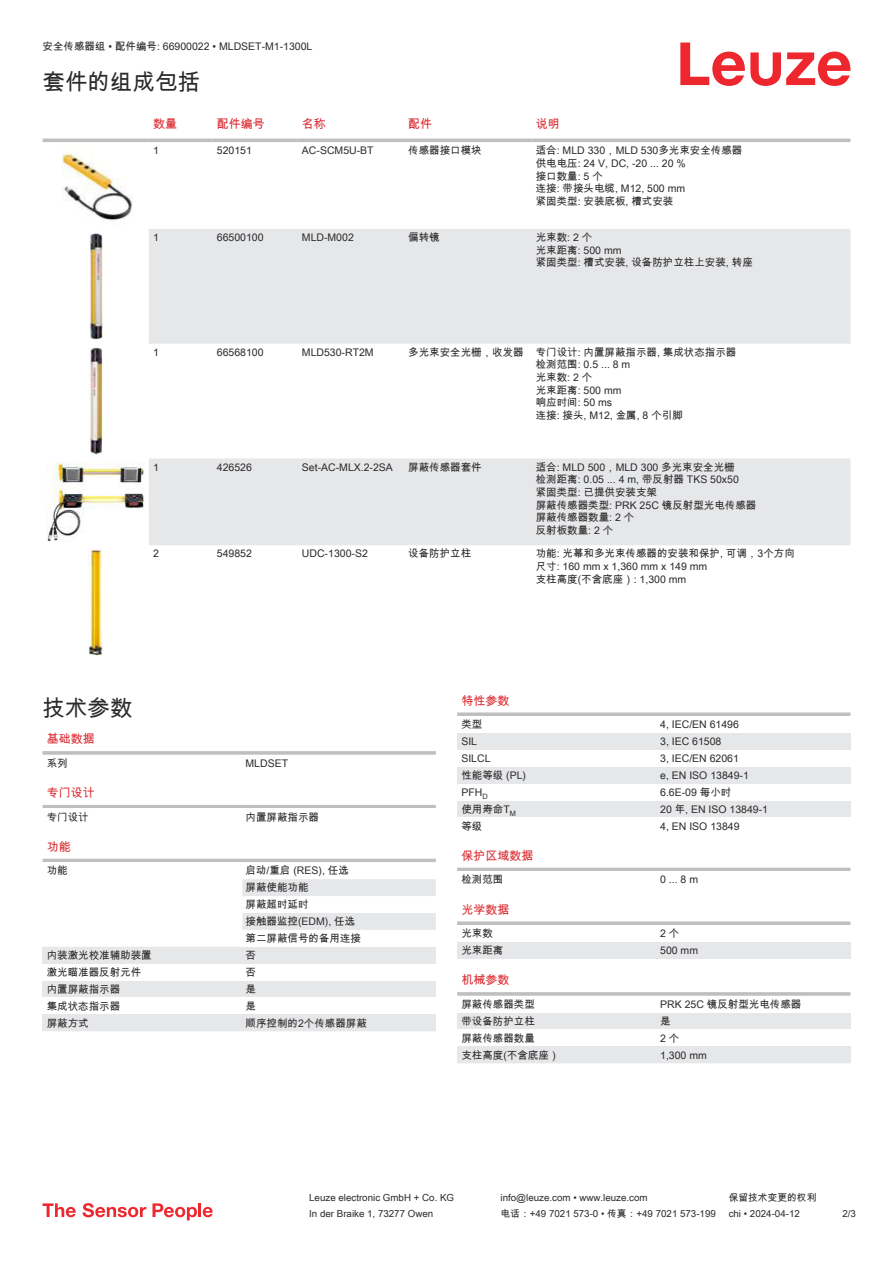
<style>
.page{position:relative;width:893px;height:1263px;background:#fff}
.page>*{position:absolute;margin:0;border:0;box-sizing:border-box;transform-origin:0 0}
.t1{font:22.5px "Arial Unicode MS";color:#2b292a}
.t2{font:12px "Arial Unicode MS";color:#db2a30}
.t3{font:10.5px/12.6px "Arial Unicode MS";color:#2b292a}
.t4{font:9.75px "Arial Unicode MS";color:#2b292a}
</style>
<div class="page">
<svg style="left:680px;top:43px;width:170px;height:43px"></svg>
<svg style="left:149px;top:229px;width:701px;height:316px;fill:#e6e7e9"></svg>
<hr style="left:43px;top:139px;width:106px;height:3px;background:#bdbfc1">
<hr style="left:149px;top:139px;width:64px;height:3px;background:#bdbfc1">
<hr style="left:213px;top:139px;width:85px;height:3px;background:#bdbfc1">
<hr style="left:298px;top:139px;width:106px;height:3px;background:#bdbfc1">
<hr style="left:404px;top:139px;width:128px;height:3px;background:#bdbfc1">
<hr style="left:532px;top:139px;width:318px;height:3px;background:#bdbfc1">
<img style="left:62px;top:146px;width:71px;height:78px">
<img style="left:89px;top:233px;width:13px;height:106px">
<img style="left:89px;top:348px;width:13px;height:106px">
<img style="left:47px;top:463px;width:98px;height:78px">
<img style="left:89px;top:549px;width:14px;height:107px">
<hr style="left:43px;top:751px;width:393px;height:4px;background:#c5c7c8">
<hr style="left:43px;top:805px;width:393px;height:3px;background:#bdbfc1">
<hr style="left:43px;top:859px;width:393px;height:3px;background:#bdbfc1">
<svg style="left:242px;top:862px;width:194px;height:68px"></svg>
<div style="left:43px;top:947px;width:199px;height:17px;background:#e6e7e9"></div>
<div style="left:242px;top:947px;width:194px;height:17px;background:#e6e7e9"></div>
<div style="left:43px;top:980px;width:199px;height:17px;background:#e6e7e9"></div>
<div style="left:242px;top:980px;width:194px;height:17px;background:#e6e7e9"></div>
<div style="left:43px;top:1014px;width:199px;height:17px;background:#e6e7e9"></div>
<div style="left:242px;top:1014px;width:194px;height:17px;background:#e6e7e9"></div>
<svg style="left:457px;top:712px;width:393px;height:4px;background:#c4c6c8"></svg>
<div style="left:457px;top:733px;width:200px;height:17px;background:#e6e7e9"></div>
<div style="left:657px;top:733px;width:193px;height:17px;background:#e6e7e9"></div>
<div style="left:457px;top:767px;width:200px;height:17px;background:#e6e7e9"></div>
<div style="left:657px;top:767px;width:193px;height:17px;background:#e6e7e9"></div>
<div style="left:457px;top:800px;width:200px;height:17px;background:#e6e7e9"></div>
<div style="left:657px;top:800px;width:193px;height:17px;background:#e6e7e9"></div>
<hr style="left:457px;top:868px;width:393px;height:3px;background:#bdbfc1">
<svg style="left:457px;top:921px;width:393px;height:4px;background:#c4c6c7"></svg>
<div style="left:457px;top:942px;width:200px;height:17px;background:#e6e7e9"></div>
<div style="left:657px;top:942px;width:193px;height:17px;background:#e6e7e9"></div>
<hr style="left:457px;top:992px;width:393px;height:4px;background:#c5c7c8">
<div style="left:457px;top:1012px;width:200px;height:17px;background:#e6e7e9"></div>
<div style="left:657px;top:1012px;width:193px;height:17px;background:#e6e7e9"></div>
<div style="left:457px;top:1046px;width:200px;height:17px;background:#e6e7e9"></div>
<div style="left:657px;top:1046px;width:193px;height:17px;background:#e6e7e9"></div>
<svg style="left:43px;top:1203px;width:33px;height:14px"></svg>
<svg style="left:83px;top:1203px;width:63px;height:14px"></svg>
<svg style="left:153px;top:1203px;width:44px;height:17px"></svg>
<hr style="left:198px;top:1203px;width:3px;height:14px;background:#ed272d">
<svg style="left:203px;top:1207px;width:10px;height:10px"></svg>
<p class="t3" style="left:43px;top:40px;width:271px">安全传感器组 • 配件编号: 66900022 • MLDSET-M1-1300L</p>
<h1 class="t1" style="left:43px;top:66px;width:159px">套件的组成包括</h1>
<p class="t2" style="left:153px;top:115px;width:25px">数量</p>
<p class="t2" style="left:217px;top:115px;width:49px">配件编号</p>
<p class="t2" style="left:302px;top:115px;width:25px">名称</p>
<p class="t2" style="left:408px;top:115px;width:25px">配件</p>
<p class="t2" style="left:536px;top:115px;width:25px">说明</p>
<p class="t3" style="left:153px;top:144px;width:7px">1</p>
<p class="t3" style="left:217px;top:144px;width:37px">520151</p>
<p class="t3" style="left:302px;top:144px;width:73px">AC-SCM5U-BT</p>
<p class="t3" style="left:408px;top:144px;width:75px">传感器接口模块</p>
<p class="t3" style="left:536px;top:144px;width:208px">适合: MLD 330，MLD 530多光束安全传感器供电电压: 24 V, DC, -20 ... 20 %<br>接口数量: 5 个<br>连接: 带接头电缆, M12, 500 mm<br>紧固类型: 安装底板, 槽式安装</p>
<p class="t3" style="left:153px;top:231px;width:7px">1</p>
<p class="t3" style="left:217px;top:231px;width:48px">66500100</p>
<p class="t3" style="left:302px;top:231px;width:53px">MLD-M002</p>
<p class="t3" style="left:408px;top:231px;width:33px">偏转镜</p>
<p class="t3" style="left:536px;top:231px;width:219px">光束数: 2 个<br>光束距离: 500 mm<br>紧固类型: 槽式安装, 设备防护立柱上安装, 转座</p>
<p class="t3" style="left:153px;top:346px;width:7px">1</p>
<p class="t3" style="left:217px;top:346px;width:48px">66568100</p>
<p class="t3" style="left:302px;top:346px;width:73px">MLD530-RT2M</p>
<p class="t3" style="left:536px;top:346px;width:202px;text-indent:-128px">多光束安全光栅，收发器 专门设计: 内置屏蔽指示器, 集成状态指示器检测范围: 0.5 ... 8 m<br>光束数: 2 个<br>光束距离: 500 mm<br>响应时间: 50 ms<br>连接: 接头, M12, 金属, 8 个引脚</p>
<p class="t3" style="left:153px;top:461px;width:7px">1</p>
<p class="t3" style="left:217px;top:460px;width:37px">426526</p>
<p class="t3" style="left:302px;top:460px;width:93px">Set-AC-MLX.2-2SA</p>
<p class="t3" style="left:408px;top:460px;width:75px">屏蔽传感器套件</p>
<p class="t3" style="left:536px;top:460px;width:222px">适合: MLD 500，MLD 300 多光束安全光栅<br>检测距离: 0.05 ... 4 m, 带反射器 TKS 50x50<br>紧固类型: 已提供安装支架<br>屏蔽传感器类型: PRK 25C 镜反射型光电传感器屏蔽传感器数量: 2 个<br>反射板数量: 2 个</p>
<p class="t3" style="left:153px;top:547px;width:7px">2</p>
<p class="t3" style="left:217px;top:547px;width:37px">549852</p>
<p class="t3" style="left:302px;top:547px;width:67px">UDC-1300-S2</p>
<p class="t3" style="left:408px;top:547px;width:64px">设备防护立柱</p>
<p class="t3" style="left:536px;top:547px;width:261px">功能: 光幕和多光束传感器的安装和保护, 可调，3个方向尺寸: 160 mm x 1,360 mm x 149 mm<br>支柱高度(不含底座）: 1,300 mm</p>
<h1 class="t1" style="left:43px;top:691px;width:91px">技术参数</h1>
<p class="t2" style="left:47px;top:730px;width:49px">基础数据</p>
<p class="t3" style="left:47px;top:757px;width:22px">系列</p>
<p class="t3" style="left:246px;top:757px;width:44px">MLDSET</p>
<p class="t2" style="left:47px;top:784px;width:49px">专门设计</p>
<p class="t3" style="left:47px;top:810px;width:43px">专门设计</p>
<p class="t3" style="left:246px;top:810px;width:75px">内置屏蔽指示器</p>
<p class="t2" style="left:47px;top:838px;width:25px">功能</p>
<p class="t3" style="left:47px;top:864px;width:22px">功能</p>
<p class="t3" style="left:246px;top:862px;width:117px;line-height:17px">启动/重启 (RES), 任选屏蔽使能功能<br>屏蔽超时延时<br>接触器监控(EDM), 任选第二屏蔽信号的备用连接</p>
<p class="t3" style="left:47px;top:949px;width:106px">内装激光校准辅助装置</p>
<p class="t3" style="left:246px;top:949px;width:12px">否</p>
<p class="t3" style="left:47px;top:966px;width:96px">激光瞄准器反射元件</p>
<p class="t3" style="left:246px;top:966px;width:12px">否</p>
<p class="t3" style="left:47px;top:982px;width:75px">内置屏蔽指示器</p>
<p class="t3" style="left:246px;top:982px;width:12px">是</p>
<p class="t3" style="left:47px;top:999px;width:75px">集成状态指示器</p>
<p class="t3" style="left:246px;top:999px;width:12px">是</p>
<p class="t3" style="left:47px;top:1016px;width:43px">屏蔽方式</p>
<p class="t3" style="left:246px;top:1016px;width:123px">顺序控制的2个传感器屏蔽</p>
<p class="t2" style="left:461px;top:692px;width:49px">特性参数</p>
<p class="t3" style="left:461px;top:718px;width:22px">类型</p>
<p class="t3" style="left:660px;top:718px;width:80px">4, IEC/EN 61496</p>
<p class="t3" style="left:461px;top:735px;width:17px">SIL</p>
<p class="t3" style="left:660px;top:735px;width:63px">3, IEC 61508</p>
<p class="t3" style="left:461px;top:752px;width:31px">SILCL</p>
<p class="t3" style="left:660px;top:752px;width:80px">3, IEC/EN 62061</p>
<p class="t3" style="left:461px;top:769px;width:66px">性能等级 (PL)</p>
<p class="t3" style="left:660px;top:769px;width:90px">e, EN ISO 13849-1</p>
<p class="t3" style="left:461px;top:786px;width:28px">PFH<sub>D</sub></p>
<p class="t3" style="left:660px;top:786px;width:73px">6.6E-09 每小时</p>
<p class="t3" style="left:461px;top:802px;width:56px">使用寿命T<sub>M</sub></p>
<p class="t3" style="left:660px;top:802px;width:109px">20 年, EN ISO 13849-1</p>
<p class="t3" style="left:461px;top:819px;width:22px">等级</p>
<p class="t3" style="left:660px;top:819px;width:81px">4, EN ISO 13849</p>
<p class="t2" style="left:461px;top:847px;width:73px">保护区域数据</p>
<p class="t3" style="left:461px;top:873px;width:43px">检测范围</p>
<p class="t3" style="left:660px;top:873px;width:39px">0 ... 8 m</p>
<p class="t2" style="left:461px;top:901px;width:49px">光学数据</p>
<p class="t3" style="left:461px;top:927px;width:33px">光束数</p>
<p class="t3" style="left:660px;top:927px;width:21px">2 个</p>
<p class="t3" style="left:461px;top:944px;width:43px">光束距离</p>
<p class="t3" style="left:660px;top:944px;width:39px">500 mm</p>
<p class="t2" style="left:461px;top:971px;width:49px">机械参数</p>
<p class="t3" style="left:461px;top:998px;width:75px">屏蔽传感器类型</p>
<p class="t3" style="left:660px;top:998px;width:143px">PRK 25C 镜反射型光电传感器</p>
<p class="t3" style="left:461px;top:1014px;width:75px">带设备防护立柱</p>
<p class="t3" style="left:660px;top:1014px;width:12px">是</p>
<p class="t3" style="left:461px;top:1031px;width:75px">屏蔽传感器数量</p>
<p class="t3" style="left:660px;top:1031px;width:21px">2 个</p>
<p class="t3" style="left:461px;top:1048px;width:99px">支柱高度(不含底座）</p>
<p class="t3" style="left:660px;top:1048px;width:48px">1,300 mm</p>
<p class="t4" style="left:309px;top:1191px;width:146px">Leuze electronic GmbH + Co. KG</p>
<p class="t4" style="left:501px;top:1191px;width:149px">info@leuze.com • www.leuze.com</p>
<p class="t4" style="left:729px;top:1191px;width:89px">保留技术变更的权利</p>
<p class="t4" style="left:309px;top:1206px;width:126px">In der Braike 1, 73277 Owen</p>
<p class="t4" style="left:501px;top:1206px;width:217px">电话：+49 7021 573-0 • 传真：+49 7021 573-199</p>
<p class="t4" style="left:729px;top:1206px;width:73px">chi • 2024-04-12</p>
<p class="t4" style="left:842px;top:1206px;width:15px">2/3</p>
</div>
